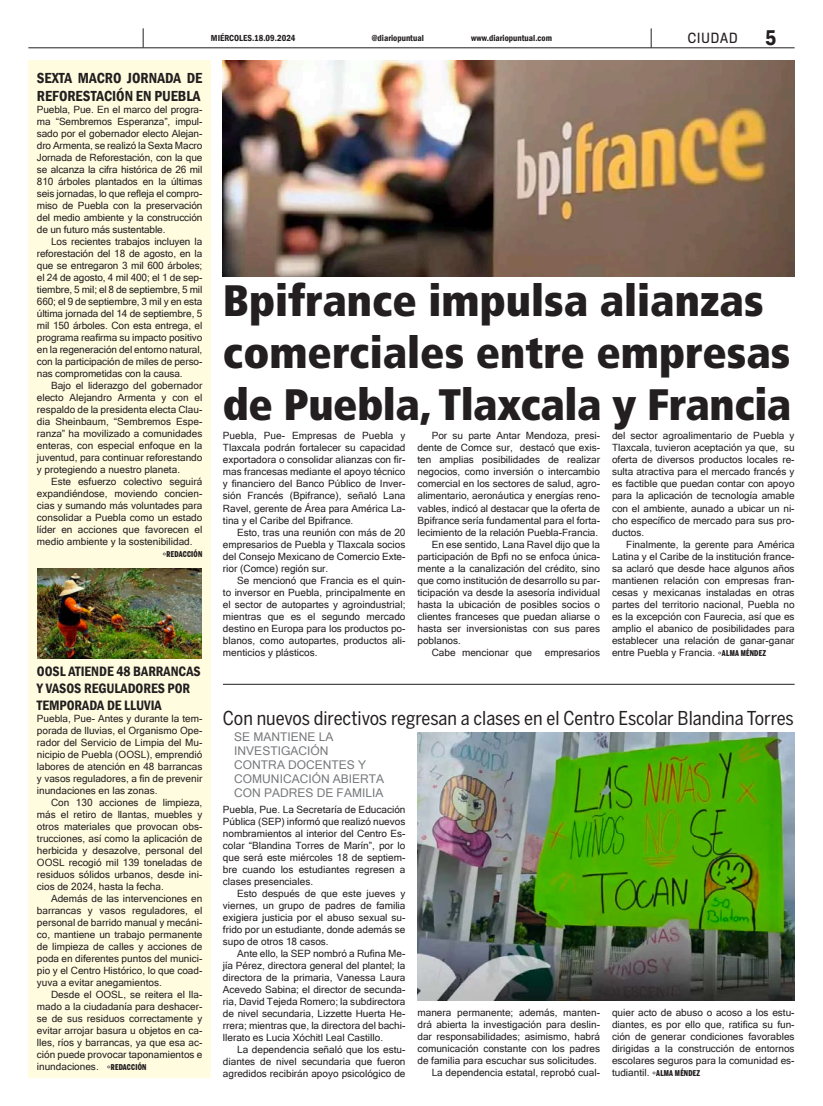
<style>
.page{position:relative;width:823px;height:1106px;background:#fff}
.page>*{position:absolute;margin:0;border:0;box-sizing:border-box;transform-origin:0 0}
.t1{font:900 condensed 44px/52px "Frutiger";color:#231f20}
.t2{font:600 condensed 22px "Franklin Gothic";color:#231f20}
.t3{font:19px "Benton Sans Cond";color:#231f20}
.t4{font:600 condensed 15px/18px "Franklin Gothic";color:#231f20}
.t5{font:600 condensed 14px/16.8px "Franklin Gothic";color:#231f20}
.t6{font:13px "Titling Gothic FB Narrow";letter-spacing:.08em;color:#231f20}
.t7{font:12px/14px "Microsoft Sans Serif";color:#76787b}
.t8{font:10px/12px "Microsoft Sans Serif";color:#231f20;text-align:justify}
.t9{font:600 condensed 9px "Franklin Gothic";color:#231f20}
.t10{font:900 8px "Benton Sans Comp";letter-spacing:.03em;color:#231f20}
.s1{font-family:"Microsoft Sans Serif";font-weight:400;font-size:10px}
.s2{font-family:"Benton Sans Comp";font-weight:900;font-size:8px}
</style>
<div class="page">
<div style="left:28px;top:60px;width:183px;height:1017px;background:#fffce0"></div>
<hr style="left:28px;top:47px;width:766px;height:1px;background:#231f20">
<svg style="left:650px;top:28px;width:1px;height:20px"></svg>
<svg style="left:143px;top:28px;width:1px;height:19px"></svg>
<img style="left:38px;top:569px;width:163px;height:89px">
<img style="left:223px;top:60px;width:571px;height:216px">
<hr style="left:223px;top:683px;width:571px;height:1px;background:#231f20">
<img style="left:417px;top:732px;width:377px;height:268px">
<p class="t9" style="left:211px;top:32px;width:86px">MIÉRCOLES.18.09.2024</p>
<p class="t9" style="left:372px;top:32px;width:53px">@diariopuntual</p>
<p class="t9" style="left:471px;top:32px;width:82px">www.diariopuntual.com</p>
<p class="t6" style="left:687px;top:31px;width:51px">CIUDAD</p>
<p class="t2" style="left:764px;top:23px;width:13px">5</p>
<p class="t4" style="left:37px;top:68px;width:167px">SEXTA MACRO JORNADA DE<br>REFORESTACIÓN EN PUEBLA</p>
<p class="t8" style="left:37px;top:103px;width:167px">Puebla, Pue. En el marco del progra&shy;ma “Sembremos Esperanza”, impul&shy;sado por el gobernador electo Alejan&shy;dro Armenta, se realizó la Sexta Macro Jornada de Reforestación, con la que se alcanza la cifra histórica de 26 mil 810 árboles plantados en la últimas seis jornadas, lo que refleja el compro&shy;miso de Puebla con la preservación del medio ambiente y la construcción de un futuro más sustentable.</p>
<p class="t8" style="left:37px;top:235px;width:167px;text-indent:14px">Los recientes trabajos incluyen la reforestación del 18 de agosto, en la que se entregaron 3 mil 600 árboles; el 24 de agosto, 4 mil 400; el 1 de sep&shy;tiembre, 5 mil; el 8 de septiembre, 5 mil 660; el 9 de septiembre, 3 mil y en esta última jornada del 14 de septiembre, 5 mil 150 árboles. Con esta entrega, el programa reafirma su impacto positivo en la regeneración del entorno natural, con la participación de miles de perso&shy;nas comprometidas con la causa.</p>
<p class="t8" style="left:37px;top:379px;width:167px;text-indent:14px">Bajo el liderazgo del gobernador electo Alejandro Armenta y con el respaldo de la presidenta electa Clau&shy;dia Sheinbaum, “Sembremos Espe&shy;ranza” ha movilizado a comunidades enteras, con especial enfoque en la juventud, para continuar reforestando y protegiendo a nuestro planeta.</p>
<p class="t8" style="left:37px;top:475px;width:167px;text-indent:14px">Este esfuerzo colectivo seguirá expandiéndose, moviendo concien&shy;cias y sumando más voluntades para consolidar a Puebla como un estado líder en acciones que favorecen el medio ambiente y la sostenibilidad.</p>
<p class="t10" style="left:162px;top:549px;width:41px"><span class="s1">°</span>REDACCIÓN</p>
<p class="t5" style="left:37px;top:663px;width:165px">OOSL ATIENDE 48 BARRANCAS<br>Y VASOS REGULADORES POR<br>TEMPORADA DE LLUVIA</p>
<p class="t8" style="left:37px;top:712px;width:167px">Puebla, Pue- Antes y durante la tem&shy;porada de lluvias, el Organismo Ope&shy;rador del Servicio de Limpia del Mu&shy;nicipio de Puebla (OOSL), emprendió labores de atención en 48 barrancas y vasos reguladores, a fin de prevenir inundaciones en las zonas.</p>
<p class="t8" style="left:37px;top:796px;width:167px;text-indent:14px">Con 130 acciones de limpieza, más el retiro de llantas, muebles y otros materiales que provocan obs&shy;trucciones, así como la aplicación de herbicida y desazolve, personal del OOSL recogió mil 139 toneladas de residuos sólidos urbanos, desde ini&shy;cios de 2024, hasta la fecha.</p>
<p class="t8" style="left:37px;top:892px;width:167px;text-indent:14px">Además de las intervenciones en barrancas y vasos reguladores, el personal de barrido manual y mecáni&shy;co, mantiene un trabajo permanente de limpieza de calles y acciones de poda en diferentes puntos del munici&shy;pio y el Centro Histórico, lo que coad&shy;yuva a evitar anegamientos.</p>
<p class="t8" style="left:37px;top:988px;width:167px;text-indent:14px">Desde el OOSL, se reitera el lla&shy;mado a la ciudadanía para deshacer&shy;se de sus residuos correctamente y evitar arrojar basura u objetos en ca&shy;lles, ríos y barrancas, ya que esa ac&shy;ción puede provocar taponamientos e inundaciones. °<span class="s2">REDACCIÓN</span></p>
<p class="t1" style="left:223px;top:274px;width:569px">Bpifrance impulsa alianzas comerciales entre empresas de Puebla, Tlaxcala y Francia</p>
<p class="t8" style="left:223px;top:430px;width:184px">Puebla, Pue- Empresas de Puebla y Tlaxcala podrán fortalecer su capacidad exportadora o consolidar alianzas con fir&shy;mas francesas mediante el apoyo técnico y financiero del Banco Público de Inver&shy;sión Francés (Bpifrance), señaló Lana Ravel, gerente de Área para América La&shy;tina y el Caribe del Bpifrance.</p>
<p class="t8" style="left:223px;top:526px;width:184px;text-indent:14px">Esto, tras una reunión con más de 20 empresarios de Puebla y Tlaxcala socios del Consejo Mexicano de Comercio Exte&shy;rior (Comce) región sur.</p>
<p class="t8" style="left:223px;top:574px;width:184px;text-indent:14px">Se mencionó que Francia es el quin&shy;to inversor en Puebla, principalmente en el sector de autopartes y agroindustrial; mientras que es el segundo mercado destino en Europa para los productos po&shy;blanos, como autopartes, productos ali&shy;menticios y plásticos.</p>
<p class="t8" style="left:417px;top:430px;width:184px;text-indent:14px">Por su parte Antar Mendoza, presi&shy;dente de Comce sur, destacó que exis&shy;ten amplias posibilidades de realizar negocios, como inversión o intercambio comercial en los sectores de salud, agro&shy;alimentario, aeronáutica y energías reno&shy;vables, indicó al destacar que la oferta de Bpifrance sería fundamental para el forta&shy;lecimiento de la relación Puebla-Francia.</p>
<p class="t8" style="left:417px;top:538px;width:184px;text-indent:14px">En ese sentido, Lana Ravel dijo que la participación de Bpfi no se enfoca única&shy;mente a la canalización del crédito, sino que como institución de desarrollo su par&shy;ticipación va desde la asesoría individual hasta la ubicación de posibles socios o clientes franceses que puedan aliarse o hasta ser inversionistas con sus pares poblanos.</p>
<p class="t8" style="left:431px;top:646px;width:102px">Cabe mencionar que</p>
<p class="t8" style="left:544px;top:646px;width:57px">empresarios</p>
<p class="t8" style="left:611px;top:430px;width:184px">del sector agroalimentario de Puebla y Tlaxcala, tuvieron aceptación ya que, su oferta de diversos productos locales re&shy;sulta atractiva para el mercado francés y es factible que puedan contar con apoyo para la aplicación de tecnología amable con el ambiente, aunado a ubicar un ni&shy;cho específico de mercado para sus pro&shy;ductos.</p>
<p class="t8" style="left:611px;top:538px;width:184px;text-indent:14px">Finalmente, la gerente para América Latina y el Caribe de la institución france&shy;sa aclaró que desde hace algunos años mantienen relación con empresas fran&shy;cesas y mexicanas instaladas en otras partes del territorio nacional, Puebla no es la excepción con Faurecia, así que es amplio el abanico de posibilidades para establecer una relación de ganar-ganar entre Puebla y Francia. °<span class="s2">ALMA MÉNDEZ</span></p>
<p class="t3" style="left:223px;top:707px;width:572px">Con nuevos directivos regresan a clases en el Centro Escolar Blandina Torres</p>
<p class="t7" style="left:234px;top:729px;width:151px">SE MANTIENE LA<br>INVESTIGACIÓN<br>CONTRA DOCENTES Y<br>COMUNICACIÓN ABIERTA<br>CON PADRES DE FAMILIA</p>
<p class="t8" style="left:223px;top:803px;width:184px">Puebla, Pue. La Secretaría de Educación Pública (SEP) informó que realizó nuevos nombramientos al interior del Centro Es&shy;colar “Blandina Torres de Marín”, por lo que será este miércoles 18 de septiem&shy;bre cuando los estudiantes regresen a clases presenciales.</p>
<p class="t8" style="left:223px;top:887px;width:184px;text-indent:14px">Esto después de que este jueves y viernes, un grupo de padres de familia exigiera justicia por el abuso sexual su&shy;frido por un estudiante, donde además se supo de otros 18 casos.</p>
<p class="t8" style="left:223px;top:947px;width:184px;text-indent:14px">Ante ello, la SEP nombró a Rufina Me&shy;jía Pérez, directora general del plantel; la directora de la primaria, Vanessa Laura Acevedo Sabina; el director de secunda&shy;ria, David Tejeda Romero; la subdirectora de nivel secundaria, Lizzette Huerta He&shy;rrera; mientras que, la directora del bachi&shy;llerato es Lucia Xóchitl Leal Castillo.</p>
<p class="t8" style="left:223px;top:1043px;width:184px;text-indent:14px">La dependencia señaló que los estu&shy;diantes de nivel secundaria que fueron agredidos recibirán apoyo psicológico de</p>
<p class="t8" style="left:417px;top:1006px;width:184px">manera permanente; además, manten&shy;drá abierta la investigación para deslin&shy;dar responsabilidades; asimismo, habrá comunicación constante con los padres de familia para escuchar sus solicitudes.</p>
<p class="t8" style="left:431px;top:1066px;width:170px">La dependencia estatal, reprobó cual-</p>
<p class="t8" style="left:611px;top:1006px;width:184px">quier acto de abuso o acoso a los estu&shy;diantes, es por ello que, ratifica su fun&shy;ción de generar condiciones favorables dirigidas a la construcción de entornos escolares seguros para la comunidad es&shy;tudiantil. °<span class="s2">ALMA MÉNDEZ</span></p>
</div>
